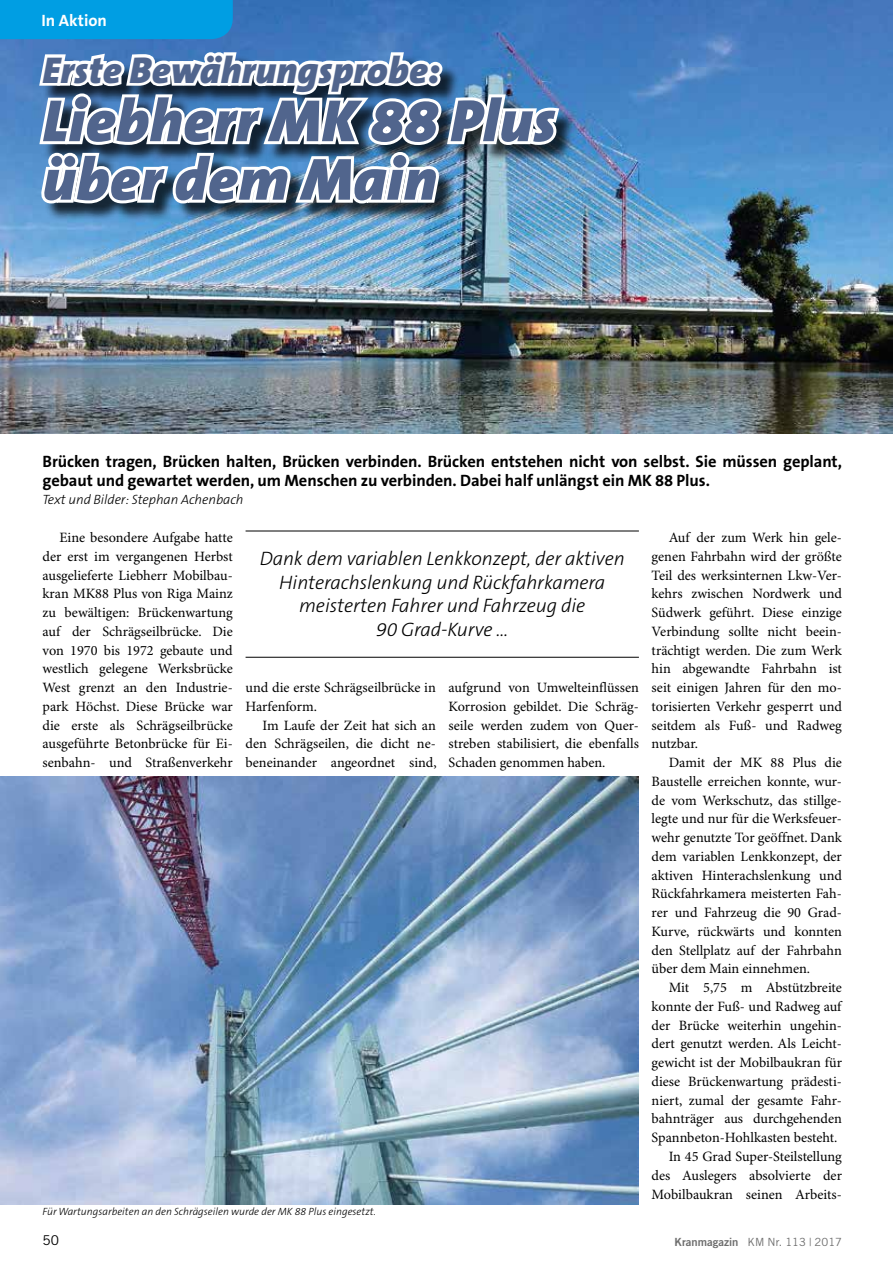
<style>
.page{position:relative;width:893px;height:1263px;background:#fff}
.page>*{position:absolute;margin:0;border:0;box-sizing:border-box;transform-origin:0 0}
.t1{font:italic 900 60px/58.5px "The Sans B9";letter-spacing:.01em;color:#51658d}
.t2{font:italic 900 37.5px "The Sans B9";letter-spacing:.01em;color:#51658d}
.t3{font:italic 300 19.5px/23.4px "The Sans B3";letter-spacing:-.005em;color:#000;text-align:center}
.t4{font:700 16.5px/18.8px "The Sans B7";letter-spacing:-.005em;color:#000}
.t5{font:700 16.5px "The Sans B7";color:#fff}
.t6{font:14.25px/18.8px "Minion Pro";color:#000;text-align:justify}
.t7{font:italic 300 13.5px "The Sans B3";letter-spacing:-.005em;color:#000}
.t8{font:13.5px "Trade Gothic";color:#000}
.t9{font:11.25px "Trade Gothic";color:#6e6e6e}
.t10{font:italic 300 10.5px "The Sans B3";color:#000}
.s1{font-family:"Trade Gothic Bold Two"}
</style>
<div class="page">
<img style="left:0;top:0;width:893px;height:434px">
<div style="left:42px;top:55px;width:535px;height:166px;background:#000;opacity:.75"></div>
<img style="left:0;top:0;width:563px;height:423px">
<img style="left:0;top:777px;width:639px;height:428px">
<hr style="left:246px;top:531px;width:393px;height:1px;background:#000">
<hr style="left:246px;top:657px;width:393px;height:1px;background:#000">
<p class="t5" style="left:41px;top:11px;width:67px">In Aktion</p>
<h2 class="t2" style="left:43px;top:50px;width:399px">Erste Bewährungsprobe:</h2>
<h1 class="t1" style="left:43px;top:93px;width:514px">Liebherr MK 88 Plus über dem Main</h1>
<p class="t4" style="left:43px;top:452px;width:801px">Brücken tragen, Brücken halten, Brücken verbinden. Brücken entstehen nicht von selbst. Sie müssen geplant, gebaut und gewartet werden, um Menschen zu verbinden. Dabei half unlängst ein MK 88 Plus.</p>
<p class="t7" style="left:43px;top:493px;width:203px">Text und Bilder: Stephan Achenbach</p>
<p class="t6" style="left:43px;top:529px;width:192px;text-indent:17px">Eine besondere Aufgabe hatte der erst im vergangenen Herbst ausgelieferte Liebherr Mobilbau&shy;kran MK88 Plus von Riga Mainz zu bewältigen: Brückenwartung auf der Schrägseilbrücke. Die von 1970 bis 1972 gebaute und westlich gelegene Werksbrücke West grenzt an den Industrie&shy;park Höchst. Diese Brücke war die erste als Schrägseilbrücke ausgeführte Betonbrücke für Ei&shy;senbahn- und Straßenverkehr</p>
<h3 class="t3" style="left:260px;top:548px;width:367px">Dank dem variablen Lenkkonzept, der aktiven Hinterachslenkung und Rückfahrkamera meisterten Fahrer und Fahrzeug die<br>90 Grad-Kurve …</h3>
<p class="t6" style="left:246px;top:679px;width:192px">und die erste Schrägseilbrücke in<br>Harfenform.</p>
<p class="t6" style="left:246px;top:716px;width:193px;text-indent:17px">Im Laufe der Zeit hat sich an den Schrägseilen, die dicht ne&shy;beneinander angeordnet sind,</p>
<p class="t6" style="left:449px;top:679px;width:192px">aufgrund von Umwelteinflüssen Korrosion gebildet. Die Schräg&shy;seile werden zudem von Quer&shy;streben stabilisiert, die ebenfalls Schaden genommen haben.</p>
<p class="t10" style="left:43px;top:1206px;width:335px">Für Wartungsarbeiten an den Schrägseilen wurde der MK 88 Plus eingesetzt.</p>
<p class="t6" style="left:652px;top:529px;width:192px;text-indent:17px">Auf der zum Werk hin gele&shy;genen Fahrbahn wird der größte Teil des werksinternen Lkw-Ver&shy;kehrs zwischen Nordwerk und Südwerk geführt. Diese einzige Verbindung sollte nicht beein&shy;trächtigt werden. Die zum Werk hin abgewandte Fahrbahn ist seit einigen Jahren für den mo&shy;torisierten Verkehr gesperrt und seitdem als Fuß- und Radweg nutzbar.</p>
<p class="t6" style="left:652px;top:754px;width:192px;text-indent:17px">Damit der MK 88 Plus die Baustelle erreichen konnte, wur&shy;de vom Werkschutz, das stillge&shy;legte und nur für die Werksfeuer&shy;wehr genutzte Tor geöffnet. Dank dem variablen Lenkkonzept, der aktiven Hinterachslenkung und Rückfahrkamera meisterten Fah&shy;rer und Fahrzeug die 90 Grad-Kurve, rückwärts und konnten den Stellplatz auf der Fahrbahn über dem Main einnehmen.</p>
<p class="t6" style="left:669px;top:979px;width:175px">Mit 5,75 m Abstützbreite</p>
<p class="t6" style="left:652px;top:997px;width:191px">konnte der Fuß- und Radweg auf</p>
<p class="t6" style="left:652px;top:1016px;width:192px">der Brücke weiterhin ungehin-</p>
<p class="t6" style="left:652px;top:1035px;width:192px">dert genutzt werden. Als Leicht-</p>
<p class="t6" style="left:652px;top:1054px;width:192px">gewicht ist der Mobilbaukran für</p>
<p class="t6" style="left:652px;top:1072px;width:192px">diese Brückenwartung prädesti-</p>
<p class="t6" style="left:652px;top:1091px;width:192px">niert, zumal der gesamte Fahr-</p>
<p class="t6" style="left:652px;top:1110px;width:192px">bahnträger aus durchgehenden</p>
<p class="t6" style="left:652px;top:1129px;width:187px">Spannbeton-Hohlkasten besteht.</p>
<p class="t6" style="left:669px;top:1148px;width:175px">In 45 Grad Super-Steilstellung</p>
<p class="t6" style="left:652px;top:1166px;width:192px">des Auslegers absolvierte der</p>
<p class="t6" style="left:652px;top:1185px;width:192px">Mobilbaukran seinen Arbeits-</p>
<p class="t8" style="left:43px;top:1232px;width:18px">50</p>
<p class="t9" style="left:675px;top:1235px;width:169px"><span class="s1">Kranmagazin</span> KM Nr. 113 | 2017</p>
</div>
